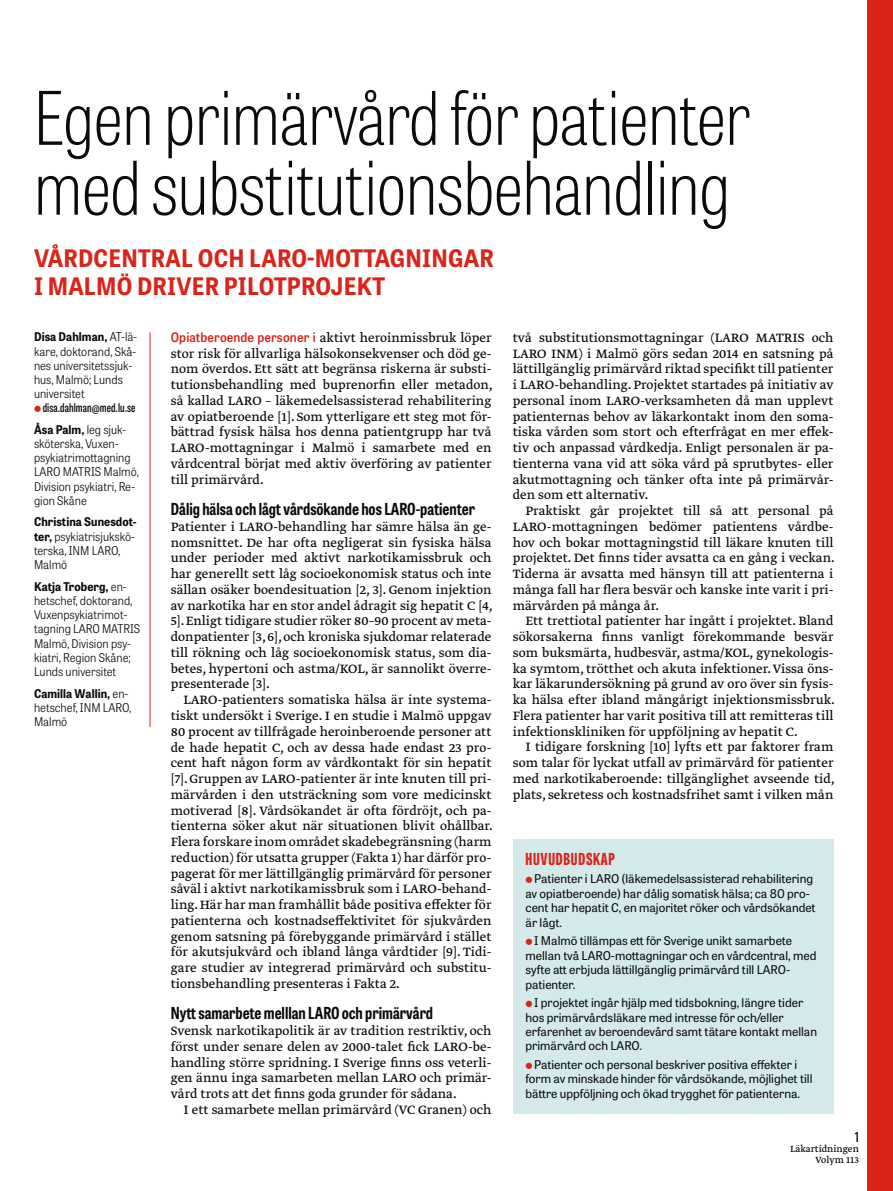
<style>
.page{position:relative;width:893px;height:1191px;background:#fff}
.page>*{position:absolute;margin:0;border:0;box-sizing:border-box;transform-origin:0 0}
.t1{font:100 73.5px/69.8px "Tablet Gothic Condensed";letter-spacing:-.005em;color:#090b0c}
.t2{font:700 24px/28.5px "Tablet Gothic Narrow";letter-spacing:.01em;color:#da241a}
.t3{font:700 16.5px "Tablet Gothic Condensed";color:#090b0c}
.t4{font:800 16.5px "Tablet Gothic Compressed";letter-spacing:.045em;color:#da241a}
.t5{font:14.25px/15.8px "Greta Text Pro Regular Min";color:#090b0c;text-align:justify}
.t6{font:600 13.5px "Tablet Gothic Condensed";color:#090b0c}
.t7{font:12px/14.4px "Tablet Gothic";color:#090b0c}
.t8{font:300 12px/14.2px "Tablet Gothic Narrow";color:#090b0c}
.t9{font:600 12px "Tablet Gothic Compressed";letter-spacing:.01em;color:#090b0c}
.t10{font:10.5px/10.5px "Greta Text Pro";color:#090b0c;text-align:right}
.s1{font-weight:700}
.s2{font-family:"Tablet Gothic Narrow";font-weight:600;font-size:13.05px;color:#da241a}
</style>
<div class="page">
<div style="left:867px;top:0;width:26px;height:1191px;background:#da241a"></div>
<hr style="left:150px;top:332px;width:1px;height:395px;background:#da241a">
<div style="left:513px;top:839px;width:320px;height:275px;background:#d4eaea"></div>
<h1 class="t1" style="left:34px;top:81px;width:718px">Egen primärvård för patienter med substitutionsbehandling</h1>
<h2 class="t2" style="left:34px;top:243px;width:461px">VÅRDCENTRAL OCH LARO-MOTTAGNINGAR<br>I MALMÖ DRIVER PILOTPROJEKT</h2>
<p class="t8" style="left:34px;top:329px;width:105px"><span class="s1">Disa Dahlman,</span> AT-lä&shy;kare, doktorand, Skå&shy;nes universitetssjuk&shy;hus, Malmö; Lunds universitet</p>
<p class="t9" style="left:43px;top:399px;width:94px">disa.dahlman@med.lu.se</p>
<p class="t8" style="left:34px;top:422px;width:106px"><span class="s1">Åsa Palm,</span> leg sjuk&shy;sköterska, Vuxen&shy;psykiatrimottagning<br>LARO MATRIS Malmö,<br>Division psykiatri, Re&shy;gion Skåne</p>
<p class="t8" style="left:34px;top:514px;width:104px"><span class="s1">Christina Sunesdot&shy;ter,</span> psykiatrisjukskö&shy;terska, INM LARO,<br>Malmö</p>
<p class="t8" style="left:34px;top:579px;width:108px"><span class="s1">Katja Troberg,</span> en&shy;hetschef, doktorand,<br>Vuxenpsykiatrimot&shy;tagning LARO MATRIS<br>Malmö, Division psy&shy;kiatri, Region Skåne;<br>Lunds universitet</p>
<p class="t8" style="left:34px;top:685px;width:99px"><span class="s1">Camilla Wallin,</span> en&shy;hetschef, INM LARO,<br>Malmö</p>
<p class="t5" style="left:171px;top:330px;width:324px"><span class="s2">Opiatberoende personer i</span> aktivt heroinmissbruk löper stor risk för allvarliga hälsokonsekvenser och död ge&shy;nom överdos. Ett sätt att begränsa riskerna är substi&shy;tutionsbehandling med buprenorfin eller metadon, så kallad LARO – läkemedelsassisterad rehabilitering av opiatberoende [1]. Som ytterligare ett steg mot för&shy;bättrad fysisk hälsa hos denna patientgrupp har två LARO-mottagningar i Malmö i samarbete med en vårdcentral börjat med aktiv överföring av patienter till primärvård.</p>
<p class="t3" style="left:171px;top:498px;width:306px">Dålig hälsa och lågt vårdsökande hos LARO-patienter</p>
<p class="t5" style="left:171px;top:519px;width:324px">Patienter i LARO-behandling har sämre hälsa än ge&shy;nomsnittet. De har ofta negligerat sin fysiska hälsa under perioder med aktivt narkotikamissbruk och har generellt sett låg socioekonomisk status och inte sällan osäker boendesituation [2, 3]. Genom injektion av narkotika har en stor andel ådragit sig hepatit C [4, 5]. Enligt tidigare studier röker 80–90 procent av meta&shy;donpatienter [3, 6], och kroniska sjukdomar relaterade till rökning och låg socioekonomisk status, som dia&shy;betes, hypertoni och astma/KOL, är sannolikt överre&shy;presenterade [3].</p>
<p class="t5" style="left:171px;top:692px;width:324px;text-indent:13px">LARO-patienters somatiska hälsa är inte systema&shy;tiskt undersökt i Sverige. I en studie i Malmö uppgav 80 procent av tillfrågade heroinberoende personer att de hade hepatit C, och av dessa hade endast 23 pro&shy;cent haft någon form av vårdkontakt för sin hepatit [7]. Gruppen av LARO-patienter är inte knuten till pri&shy;märvården i den utsträckning som vore medicinskt motiverad [8]. Vårdsökandet är ofta fördröjt, och pa&shy;tienterna söker akut när situationen blivit ohållbar.<br>Flera forskare inom området skadebegränsning (harm reduction) för utsatta grupper (Fakta 1) har därför pro&shy;pagerat för mer lättillgänglig primärvård för personer såväl i aktivt narkotikamissbruk som i LARO-behand&shy;ling. Här har man framhållit både positiva effekter för patienterna och kostnadseffektivitet för sjukvården genom satsning på förebyggande primärvård i stället för akutsjukvård och ibland långa vårdtider [9]. Tidi&shy;gare studier av integrerad primärvård och substitu&shy;tionsbehandling presenteras i Fakta 2.</p>
<p class="t3" style="left:171px;top:1002px;width:264px">Nytt samarbete melllan LARO och primärvård</p>
<p class="t5" style="left:171px;top:1023px;width:322px">Svensk narkotikapolitik är av tradition restriktiv, och först under senare delen av 2000-talet fick LARO-be&shy;handling större spridning. I Sverige finns oss veterli&shy;gen ännu inga samarbeten mellan LARO och primär&shy;vård trots att det finns goda grunder för sådana.</p>
<p class="t5" style="left:184px;top:1102px;width:309px">I ett samarbete mellan primärvård (VC Granen) och</p>
<p class="t5" style="left:513px;top:330px;width:322px">två substitutionsmottagningar (LARO MATRIS och LARO INM) i Malmö görs sedan 2014 en satsning på lättillgänglig primärvård riktad specifikt till patienter i LARO-behandling. Projektet startades på initiativ av personal inom LARO-verksamheten då man upplevt patienternas behov av läkarkontakt inom den soma&shy;tiska vården som stort och efterfrågat en mer effek&shy;tiv och anpassad vårdkedja. Enligt personalen är pa&shy;tienterna vana vid att söka vård på sprutbytes- eller akutmottagning och tänker ofta inte på primärvår&shy;den som ett alternativ.</p>
<p class="t5" style="left:513px;top:503px;width:324px;text-indent:13px">Praktiskt går projektet till så att personal på LARO-mottagningen bedömer patientens vårdbe&shy;hov och bokar mottagningstid till läkare knuten till projektet. Det finns tider avsatta ca en gång i veckan.<br>Tiderna är avsatta med hänsyn till att patienterna i många fall har flera besvär och kanske inte varit i pri&shy;märvården på många år.</p>
<p class="t5" style="left:513px;top:614px;width:324px;text-indent:13px">Ett trettiotal patienter har ingått i projektet. Bland sökorsakerna finns vanligt förekommande besvär som buksmärta, hudbesvär, astma/KOL, gynekologis&shy;ka symtom, trötthet och akuta infektioner. Vissa öns&shy;kar läkarundersökning på grund av oro över sin fysis&shy;ka hälsa efter ibland mångårigt injektionsmissbruk.<br>Flera patienter har varit positiva till att remitteras till infektionskliniken för uppföljning av hepatit C.</p>
<p class="t5" style="left:513px;top:740px;width:324px;text-indent:13px">I tidigare forskning [10] lyfts ett par faktorer fram som talar för lyckat utfall av primärvård för patienter med narkotikaberoende: tillgänglighet avseende tid, plats, sekretess och kostnadsfrihet samt i vilken mån</p>
<p class="t4" style="left:525px;top:847px;width:91px">HUVUDBUDSKAP</p>
<p class="t7" style="left:525px;top:871px;width:292px;text-indent:9px">Patienter i LARO (läkemedelsassisterad rehabilitering av opiatberoende) har dålig somatisk hälsa; ca 80 pro&shy;cent har hepatit C, en majoritet röker och vårdsökandet är lågt.</p>
<p class="t7" style="left:525px;top:933px;width:292px;text-indent:9px">I Malmö tillämpas ett för Sverige unikt samarbete mellan två LARO-mottagningar och en vårdcentral, med syfte att erbjuda lättillgänglig primärvård till LARO&shy;patienter.</p>
<p class="t7" style="left:525px;top:995px;width:293px;text-indent:9px">I projektet ingår hjälp med tidsbokning, längre tider hos primärvårdsläkare med intresse för och/eller erfarenhet av beroendevård samt tätare kontakt mellan primärvård och LARO.</p>
<p class="t7" style="left:525px;top:1057px;width:288px;text-indent:9px">Patienter och personal beskriver positiva effekter i form av minskade hinder för vårdsökande, möjlighet till bättre uppföljning och ökad trygghet för patienterna.</p>
<p class="t6" style="left:855px;top:1127px;width:6px">1</p>
<p class="t10" style="left:790px;top:1144px;width:70px">Läkartidningen<br>Volym 113</p>
</div>
